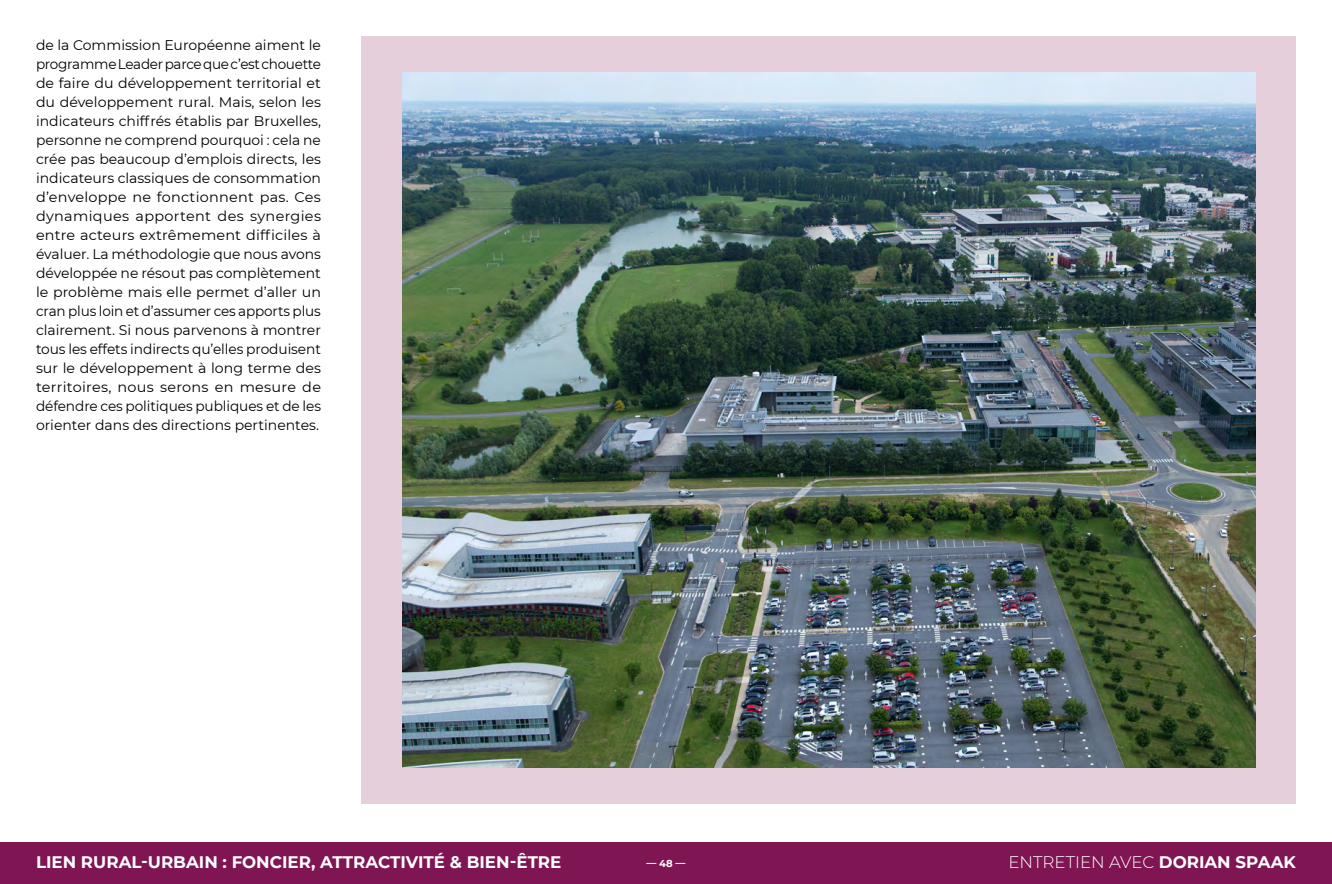
<style>
.page{position:relative;width:1332px;height:884px;background:#fff}
.page>*{position:absolute;margin:0;border:0;box-sizing:border-box;transform-origin:0 0}
.t1{font:700 16.7px "Montserrat";color:#fff}
.t2{font:300 16.7px "Montserrat";color:#fff}
.t3{font:14px/19px "Montserrat";color:#000;text-align:justify}
.t4{font:700 10px "Montserrat";color:#fff}
.s1{font-weight:700}
</style>
<div class="page">
<div style="left:0;top:842px;width:1332px;height:42px;background:#7f1553"></div>
<div style="left:361px;top:36px;width:935px;height:768px;background:#e4cfda"></div>
<img style="left:402px;top:72px;width:854px;height:696px">
<p class="t3" style="left:36px;top:35px;width:287px">de la Commission Européenne aiment le programme Leader parce que c’est chouette de faire du développement territorial et du développement rural. Mais, selon les indicateurs chiffrés établis par Bruxelles, personne ne comprend pourquoi : cela ne crée pas beaucoup d’emplois directs, les indicateurs classiques de consommation d’enveloppe ne fonctionnent pas. Ces dynamiques apportent des synergies entre acteurs extrêmement difficiles à évaluer. La méthodologie que nous avons développée ne résout pas complètement le problème mais elle permet d’aller un cran plus loin et d’assumer ces apports plus clairement. Si nous parvenons à montrer tous les effets indirects qu’elles produisent sur le développement à long terme des territoires, nous serons en mesure de défendre ces politiques publiques et de les orienter dans des directions pertinentes.</p>
<p class="t1" style="left:36px;top:850px;width:527px">LIEN RURAL-URBAIN : FONCIER, ATTRACTIVITÉ &amp; BIEN-ÊTRE</p>
<p class="t4" style="left:646px;top:856px;width:41px">— 48 —</p>
<p class="t2" style="left:1008px;top:851px;width:289px">ENTRETIEN AVEC <span class="s1">DORIAN SPAAK</span></p>
</div>
